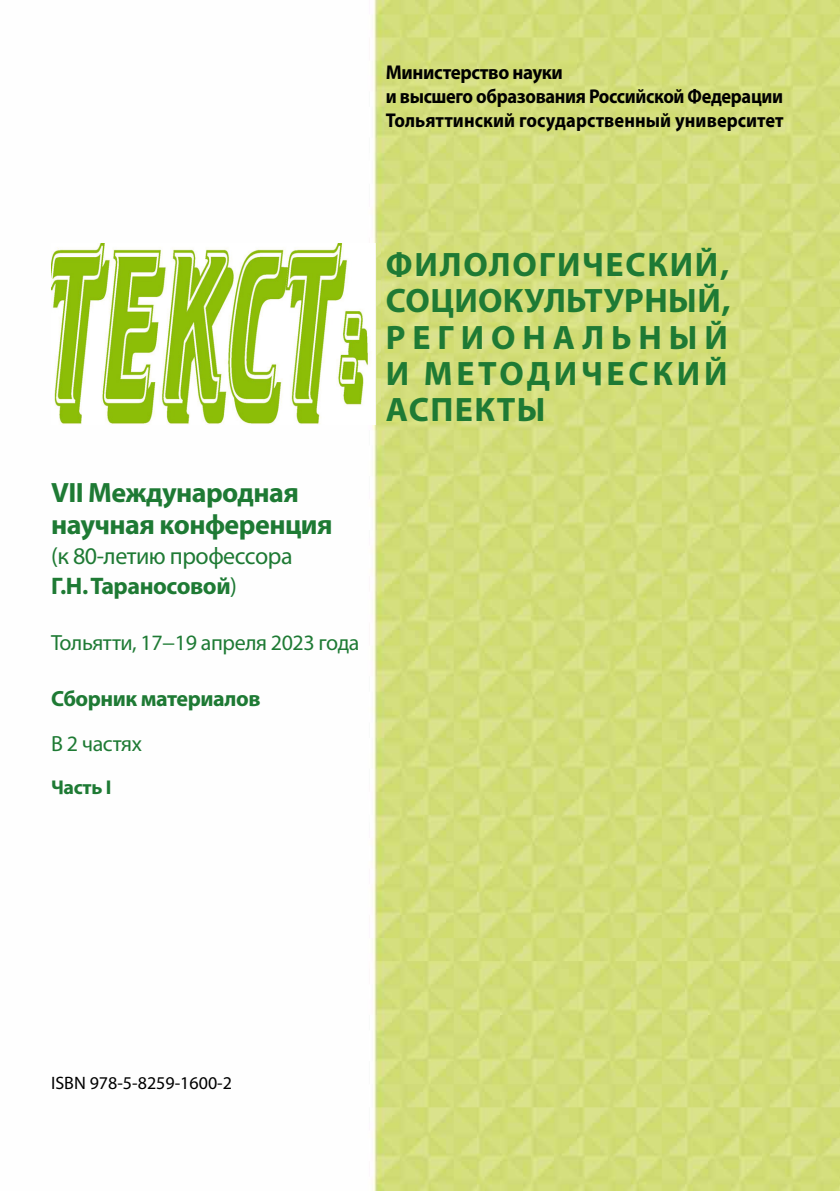
<style>
.page{position:relative;width:840px;height:1191px;background:#fff}
.page>*{position:absolute;margin:0;border:0;box-sizing:border-box;transform-origin:0 0}
.t1{font:700 34px/36px "Myriad Pro";letter-spacing:.095em;color:#1e7a34;text-align:justify}
.t2{font:700 28px/32px "Myriad Pro";letter-spacing:-.02em;color:#1e7a34}
.t3{font:24px/30px "Myriad Pro";letter-spacing:-.02em;color:#1e7a34}
.t4{font:22px "Myriad Pro";letter-spacing:-.02em;color:#1e7a34}
.t5{font:700 22px "Myriad Pro";letter-spacing:-.02em;color:#1e7a34}
.t6{font:700 20px/24px "Myriad Pro";letter-spacing:-.02em;color:#000;scale:.95 1}
.t7{font:700 20px "Myriad Pro";letter-spacing:-.02em;color:#1e7a34}
.t8{font:18px "Myriad Pro";color:#000}
.s1{font-weight:700}
</style>
<div class="page">
<img style="left:51px;top:0;width:788px;height:1191px">
<img style="left:52px;top:244px;width:328px;height:180px">
<p class="t6" style="left:386px;top:59px;width:420px">Министерство науки<br>и высшего образования Российской Федерации<br>Тольяттинский государственный университет</p>
<h2 class="t2" style="left:51px;top:475px;width:283px">VII Международная научная конференция</h2>
<p class="t3" style="left:51px;top:540px;width:243px">(к 80-летию профессора<br><span class="s1">Г.Н.Тараносовой</span>)</p>
<p class="t4" style="left:51px;top:629px;width:310px">Тольятти, 17−19 апреля 2023 года</p>
<p class="t5" style="left:51px;top:684px;width:211px">Сборник материалов</p>
<p class="t4" style="left:51px;top:730px;width:92px">В 2 частях</p>
<p class="t7" style="left:51px;top:774px;width:62px">Часть I</p>
<h1 class="t1" style="left:386px;top:246px;width:346px">ФИЛОЛОГИЧЕСКИЙ, СОЦИОКУЛЬТУРНЫЙ, РЕГИОНАЛЬНЫЙ И МЕТОДИЧЕСКИЙ АСПЕКТЫ</h1>
<p class="t8" style="left:51px;top:1071px;width:182px">ISBN 978-5-8259-1600-2</p>
</div>
